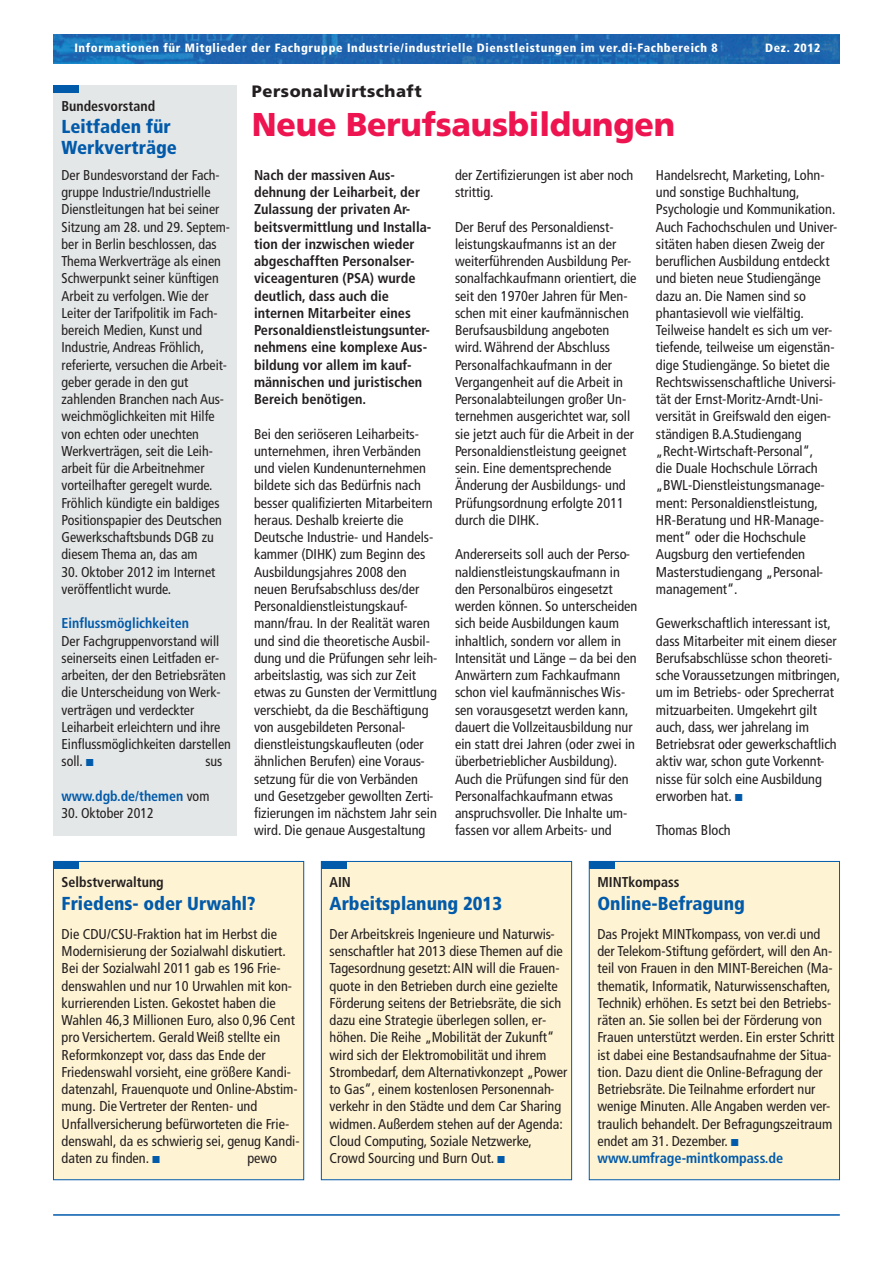
<style>
.page{position:relative;width:893px;height:1263px;background:#fff}
.page>*{position:absolute;margin:0;border:0;box-sizing:border-box;transform-origin:0 0}
.t1{font:900 33px "Frutiger LT";letter-spacing:-.005em;color:#ed1450}
.t2{font:900 condensed 18.75px/21px "Frutiger LT";color:#015aaa}
.t3{font:900 16.5px "Frutiger LT";letter-spacing:.03em;color:#231f20}
.t4{font:condensed 14.25px/17.2px "Frutiger LT";color:#231f20}
.t5{font:700 condensed 14.25px/17.2px "Frutiger LT";color:#231f20}
.t6{font:700 condensed 14.25px "Frutiger LT";color:#015aaa}
.t7{font:900 condensed 12px "Frutiger LT";letter-spacing:.05em;color:#fff}
.s1{font-weight:400;color:#231f20}
</style>
<div class="page">
<img style="left:53px;top:34px;width:787px;height:30px">
<hr style="left:53px;top:1214px;width:787px;height:2px;background:#015aaa">
<div style="left:53px;top:85px;width:184px;height:751px;background:#e4e7e7"></div>
<div style="left:53px;top:85px;width:26px;height:7px;background:#015aaa"></div>
<div style="left:54px;top:862px;width:249px;height:317px;background:#fef3d2"></div>
<div style="left:53px;top:861px;width:251px;height:319px;border:1px solid #015aaa"></div>
<div style="left:322px;top:862px;width:249px;height:317px;background:#fef3d2"></div>
<div style="left:321px;top:861px;width:251px;height:319px;border:1px solid #015aaa"></div>
<div style="left:590px;top:862px;width:249px;height:317px;background:#fef3d2"></div>
<div style="left:589px;top:861px;width:251px;height:319px;border:1px solid #015aaa"></div>
<div style="left:53px;top:861px;width:26px;height:7px;background:#015aaa"></div>
<div style="left:321px;top:861px;width:26px;height:7px;background:#015aaa"></div>
<div style="left:589px;top:861px;width:25px;height:7px;background:#015aaa"></div>
<p class="t7" style="left:74px;top:43px;width:645px">Informationen für Mitglieder der Fachgruppe Industrie/industrielle Dienstleistungen im ver.di-Fachbereich 8</p>
<p class="t7" style="left:765px;top:43px;width:57px">Dez. 2012</p>
<p class="t5" style="left:62px;top:98px;width:95px">Bundesvorstand</p>
<h2 class="t2" style="left:62px;top:118px;width:117px">Leitfaden für<br>Werkverträge</h2>
<p class="t4" style="left:62px;top:167px;width:170px">Der Bundesvorstand der Fach&shy;gruppe Industrie/Industrielle<br>Dienstleitungen hat bei seiner<br>Sitzung am 28. und 29. Septem&shy;ber in Berlin beschlossen, das<br>Thema Werkverträge als einen<br>Schwerpunkt seiner künftigen<br>Arbeit zu verfolgen.Wie der<br>Leiter der Tarifpolitik im Fach&shy;bereich Medien, Kunst und<br>Industrie, Andreas Fröhlich, referierte, versuchen die Arbeit&shy;geber gerade in den gut zahlenden Branchen nach Aus&shy;weichmöglichkeiten mit Hilfe von echten oder unechten<br>Werkverträgen, seit die Leih&shy;arbeit für die Arbeitnehmer vorteilhafter geregelt wurde.<br>Fröhlich kündigte ein baldiges<br>Positionspapier des Deutschen<br>Gewerkschaftsbunds DGB zu diesem Thema an, das am</p>
<p class="t4" style="left:62px;top:564px;width:155px">30. Oktober 2012 im Internet veröffentlicht wurde.</p>
<p class="t6" style="left:62px;top:618px;width:129px">Einflussmöglichkeiten</p>
<p class="t4" style="left:62px;top:633px;width:171px">Der Fachgruppenvorstand will seinerseits einen Leitfaden er&shy;arbeiten, der den Betriebsräten die Unterscheidung von Werk&shy;verträgen und verdeckter<br>Leiharbeit erleichtern und ihre<br>Einflussmöglichkeiten darstellen soll.</p>
<p class="t4" style="left:205px;top:754px;width:19px">sus</p>
<p class="t6" style="left:62px;top:790px;width:149px">www.dgb.de/themen <span class="s1">vom</span></p>
<p class="t4" style="left:62px;top:806px;width:94px">30. Oktober 2012</p>
<p class="t3" style="left:252px;top:85px;width:171px">Personalwirtschaft</p>
<h1 class="t1" style="left:252px;top:112px;width:425px">Neue Berufsausbildungen</h1>
<p class="t4" style="left:455px;top:167px;width:180px">der Zertifizierungen ist aber noch strittig.</p>
<p class="t4" style="left:455px;top:219px;width:183px">Der Beruf des Personaldienst&shy;leistungskaufmanns ist an der weiterführenden Ausbildung Per&shy;sonalfachkaufmann orientiert, die seit den 1970er Jahren für Men&shy;schen mit einer kaufmännischen<br>Berufsausbildung angeboten wird.Während der Abschluss<br>Personalfachkaufmann in der<br>Vergangenheit auf die Arbeit in<br>Personalabteilungen großer Un&shy;ternehmen ausgerichtet war, soll sie jetzt auch für die Arbeit in der<br>Personaldienstleistung geeignet sein. Eine dementsprechende<br>Änderung der Ausbildungs- und<br>Prüfungsordnung erfolgte 2011 durch die DIHK.</p>
<p class="t4" style="left:455px;top:547px;width:184px">Andererseits soll auch der Perso&shy;naldienstleistungskaufmann in den Personalbüros eingesetzt werden können. So unterscheiden sich beide Ausbildungen kaum inhaltlich, sondern vor allem in<br>Intensität und Länge – da bei den<br>Anwärtern zum Fachkaufmann schon viel kaufmännisches Wis&shy;sen vorausgesetzt werden kann, dauert die Vollzeitausbildung nur ein statt drei Jahren (oder zwei in überbetrieblicher Ausbildung).<br>Auch die Prüfungen sind für den<br>Personalfachkaufmann etwas anspruchsvoller. Die Inhalte um&shy;fassen vor allem Arbeits- und</p>
<p class="t5" style="left:254px;top:167px;width:179px">Nach der massiven Aus&shy;dehnung der Leiharbeit, der<br>Zulassung der privaten Ar&shy;beitsvermittlung und Installa&shy;tion der inzwischen wieder abgeschafften Personalser&shy;viceagenturen (PSA) wurde deutlich, dass auch die internen Mitarbeiter eines<br>Personaldienstleistungsunter&shy;nehmens eine komplexe Aus&shy;bildung vor allem im kauf&shy;männischen und juristischen<br>Bereich benötigen.</p>
<p class="t4" style="left:254px;top:426px;width:185px">Bei den seriöseren Leiharbeits&shy;unternehmen, ihren Verbänden und vielen Kundenunternehmen bildete sich das Bedürfnis nach besser qualifizierten Mitarbeitern heraus. Deshalb kreierte die<br>Deutsche Industrie- und Handels&shy;kammer (DIHK) zum Beginn des<br>Ausbildungsjahres 2008 den neuen Berufsabschluss des/der<br>Personaldienstleistungskauf&shy;mann/frau. In der Realität waren und sind die theoretische Ausbil&shy;dung und die Prüfungen sehr leih&shy;arbeitslastig, was sich zur Zeit etwas zu Gunsten der Vermittlung verschiebt, da die Beschäftigung von ausgebildeten Personal&shy;dienstleistungskaufleuten (oder ähnlichen Berufen) eine Voraus&shy;setzung für die von Verbänden und Gesetzgeber gewollten Zerti&shy;fizierungen im nächstem Jahr sein wird. Die genaue Ausgestaltung</p>
<p class="t4" style="left:656px;top:167px;width:183px">Handelsrecht, Marketing, Lohn&shy;und sonstige Buchhaltung,<br>Psychologie und Kommunikation.<br>Auch Fachochschulen und Univer&shy;sitäten haben diesen Zweig der beruflichen Ausbildung entdeckt und bieten neue Studiengänge dazu an. Die Namen sind so phantasievoll wie vielfältig.<br>Teilweise handelt es sich um ver&shy;tiefende, teilweise um eigenstän&shy;dige Studiengänge. So bietet die<br>Rechtswissenschaftliche Universi&shy;tät der Ernst-Moritz-Arndt-Uni&shy;versität in Greifswald den eigen&shy;ständigen B.A.Studiengang „Recht-Wirtschaft-Personal“,<br>die Duale Hochschule Lörrach „BWL-Dienstleistungsmanage&shy;ment: Personaldienstleistung,<br>HR-Beratung und HR-Manage&shy;ment“ oder die Hochschule<br>Augsburg den vertiefenden<br>Masterstudiengang „Personal&shy;management“.</p>
<p class="t4" style="left:656px;top:616px;width:186px">Gewerkschaftlich interessant ist, dass Mitarbeiter mit einem dieser<br>Berufsabschlüsse schon theoreti&shy;sche Voraussetzungen mitbringen, um im Betriebs- oder Sprecherrat mitzuarbeiten. Umgekehrt gilt auch, dass, wer jahrelang im<br>Betriebsrat oder gewerkschaftlich aktiv war, schon gute Vorkennt&shy;nisse für solch eine Ausbildung erworben hat.</p>
<p class="t4" style="left:656px;top:823px;width:76px">Thomas Bloch</p>
<p class="t5" style="left:62px;top:875px;width:104px">Selbstverwaltung</p>
<h2 class="t2" style="left:62px;top:894px;width:195px">Friedens- oder Urwahl?</h2>
<p class="t4" style="left:62px;top:926px;width:239px">Die CDU/CSU-Fraktion hat im Herbst die Modernisierung der Sozialwahl diskutiert.<br>Bei der Sozialwahl 2011 gab es 196 Frie&shy;denswahlen und nur 10 Urwahlen mit kon&shy;kurrierenden Listen. Gekostet haben die Wahlen 46,3 Millionen Euro, also 0,96 Cent pro Versichertem. Gerald Weiß stellte ein Reformkonzept vor, dass das Ende der Friedenswahl vorsieht, eine größere Kandi&shy;datenzahl, Frauenquote und Online-Abstim&shy;mung. Die Vertreter der Renten- und Unfallversicherung befürworteten die Frie&shy;denswahl, da es schwierig sei, genug Kandi&shy;daten zu finden.</p>
<p class="t4" style="left:247px;top:1151px;width:31px">pewo</p>
<p class="t5" style="left:330px;top:875px;width:23px">AIN</p>
<h2 class="t2" style="left:330px;top:894px;width:174px">Arbeitsplanung 2013</h2>
<p class="t4" style="left:330px;top:926px;width:239px">Der Arbeitskreis Ingenieure und Naturwis&shy;senschaftler hat 2013 diese Themen auf die Tagesordnung gesetzt: AIN will die Frauen&shy;quote in den Betrieben durch eine gezielte Förderung seitens der Betriebsräte, die sich dazu eine Strategie überlegen sollen, er&shy;höhen. Die Reihe „Mobilität der Zukunft“ wird sich der Elektromobilität und ihrem Strombedarf, dem Alternativkonzept „Power to Gas“, einem kostenlosen Personennah&shy;verkehr in den Städte und dem Car Sharing widmen. Außerdem stehen auf der Agenda:<br>Cloud Computing, Soziale Netzwerke, Crowd Sourcing und Burn Out.</p>
<p class="t5" style="left:597px;top:875px;width:84px">MINTkompass</p>
<h2 class="t2" style="left:597px;top:894px;width:149px">Online-Befragung</h2>
<p class="t4" style="left:597px;top:926px;width:239px">Das Projekt MINTkompass, von ver.di und der Telekom-Stiftung gefördert, will den An&shy;teil von Frauen in den MINT-Bereichen (Ma&shy;thematik, Informatik, Naturwissenschaften, Technik) erhöhen. Es setzt bei den Betriebs&shy;räten an. Sie sollen bei der Förderung von Frauen unterstützt werden. Ein erster Schritt ist dabei eine Bestandsaufnahme der Situa&shy;tion. Dazu dient die Online-Befragung der Betriebsräte. Die Teilnahme erfordert nur wenige Minuten. Alle Angaben werden ver&shy;traulich behandelt. Der Befragungszeitraum endet am 31. Dezember.</p>
<p class="t6" style="left:597px;top:1152px;width:187px">www.umfrage-mintkompass.de</p>
</div>
